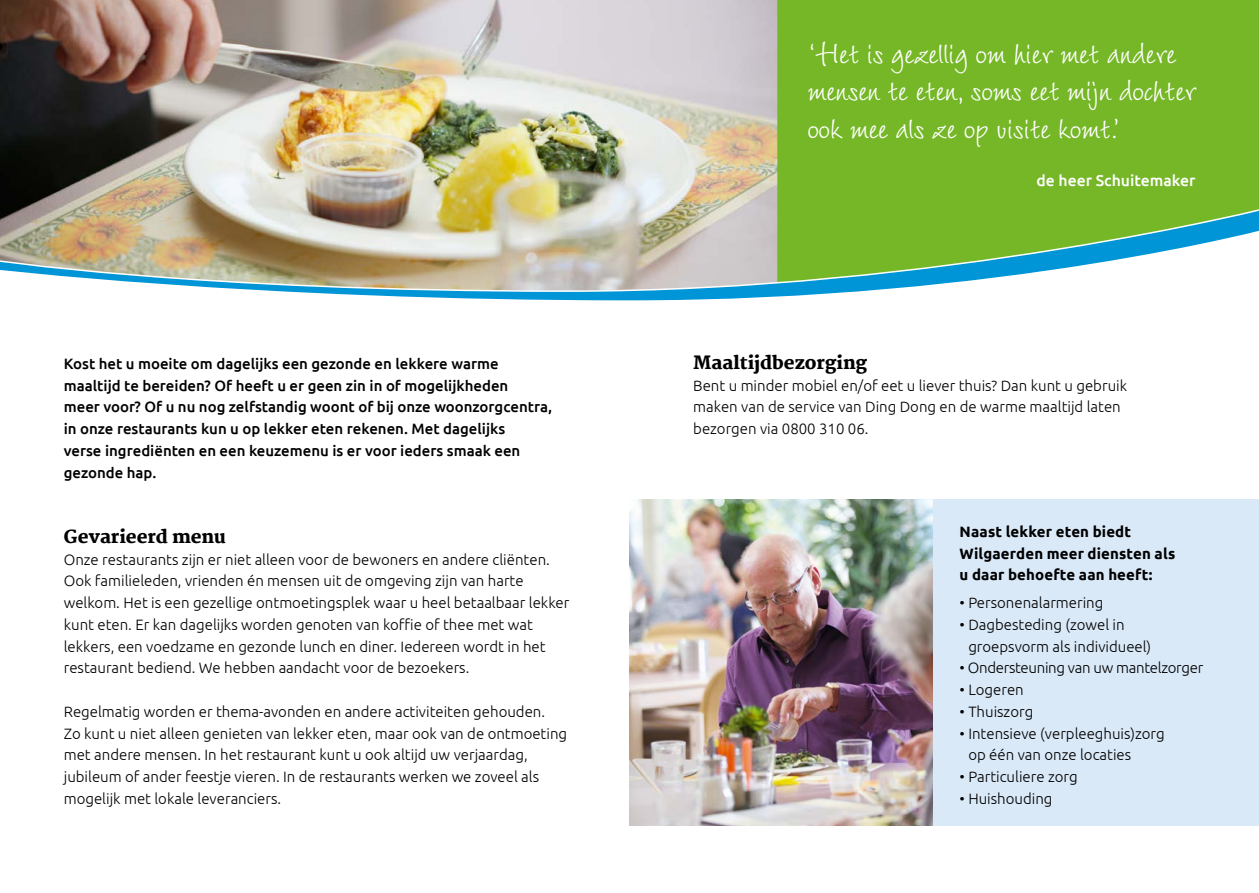
<style>
.page{position:relative;width:1259px;height:893px;background:#fff}
.page>*{position:absolute;margin:0;border:0;box-sizing:border-box;transform-origin:0 0}
.t1{font:45px/37.5px "Wiesbaden Swing LT Std";letter-spacing:-.01em;color:#fff}
.t2{font:800 18px "Martel";color:#000}
.t3{font:500 15.75px "Ubuntu";color:#fff}
.t4{font:300 15px/21.8px "Ubuntu";color:#000}
.t5{font:500 15px/21.8px "Ubuntu";color:#000}
.t6{font:700 15px/21.8px "Ubuntu";letter-spacing:.01em;color:#000}
.t7{font:300 15px "Ubuntu";letter-spacing:-.02em;color:#000}
</style>
<div class="page">
<svg style="left:317px;top:293px;width:518px;height:7px;fill:#0095d6"></svg>
<div style="left:777px;top:0;width:482px;height:205px;background:#75b726"></div>
<img style="left:0;top:0;width:777px;height:205px">
<img style="left:0;top:205px;width:1259px;height:88px">
<div style="left:871px;top:499px;width:388px;height:327px;background:#dae9f8"></div>
<img style="left:629px;top:499px;width:303px;height:327px">
<p class="t5" style="left:64px;top:352px;width:490px">Kost het u moeite om dagelijks een gezonde en lekkere warme maaltijd te bereiden? Of heeft u er geen zin in of mogelijkheden<br>meer voor? Of u nu nog zelfstandig woont of bij onze woonzorgcentra, in onze restaurants kun u op lekker eten rekenen. Met dagelijks<br>verse ingrediënten en een keuzemenu is er voor ieders smaak een gezonde hap.</p>
<p class="t2" style="left:64px;top:526px;width:164px">Gevarieerd menu</p>
<p class="t4" style="left:64px;top:548px;width:507px">Onze restaurants zijn er niet alleen voor de bewoners en andere cliënten.<br>Ook familieleden, vrienden én mensen uit de omgeving zijn van harte welkom. Het is een gezellige ontmoetingsplek waar u heel betaalbaar lekker kunt eten. Er kan dagelijks worden genoten van koffie of thee met wat lekkers, een voedzame en gezonde lunch en diner. Iedereen wordt in het restaurant bediend. We hebben aandacht voor de bezoekers.</p>
<p class="t4" style="left:64px;top:700px;width:505px">Regelmatig worden er thema-avonden en andere activiteiten gehouden.<br>Zo kunt u niet alleen genieten van lekker eten, maar ook van de ontmoeting met andere mensen. In het restaurant kunt u ook altijd uw verjaardag, jubileum of ander feestje vieren. In de restaurants werken we zoveel als mogelijk met lokale leveranciers.</p>
<h1 class="t1" style="left:807px;top:33px;width:390px">‘Het is gezellig om hier met andere mensen te eten, soms eet mijn dochter ook mee als ze op visite komt.’</h1>
<p class="t3" style="left:1036px;top:171px;width:160px">de heer Schuitemaker</p>
<p class="t2" style="left:693px;top:352px;width:175px">Maaltijdbezorging</p>
<p class="t4" style="left:693px;top:374px;width:435px">Bent u minder mobiel en/of eet u liever thuis? Dan kunt u gebruik maken van de service van Ding Dong en de warme maaltijd laten bezorgen via 0800 310 06.</p>
<p class="t6" style="left:959px;top:520px;width:217px">Naast lekker eten biedt<br>Wilgaerden meer diensten als u daar behoefte aan heeft:</p>
<p class="t4" style="left:959px;top:591px;width:145px">• Personenalarmering</p>
<p class="t4" style="left:968px;top:613px;width:184px;text-indent:-9px">• Dagbesteding (zowel in groepsvorm als individueel)</p>
<p class="t7" style="left:959px;top:659px;width:245px">• Ondersteuning van uw mantelzorger</p>
<p class="t4" style="left:959px;top:678px;width:66px">• Logeren</p>
<p class="t4" style="left:959px;top:700px;width:75px">• Thuiszorg</p>
<p class="t4" style="left:968px;top:722px;width:198px;text-indent:-9px">• Intensieve (verpleeghuis)zorg op één van onze locaties</p>
<p class="t4" style="left:959px;top:765px;width:120px">• Particuliere zorg</p>
<p class="t4" style="left:959px;top:787px;width:94px">• Huishouding</p>
</div>
